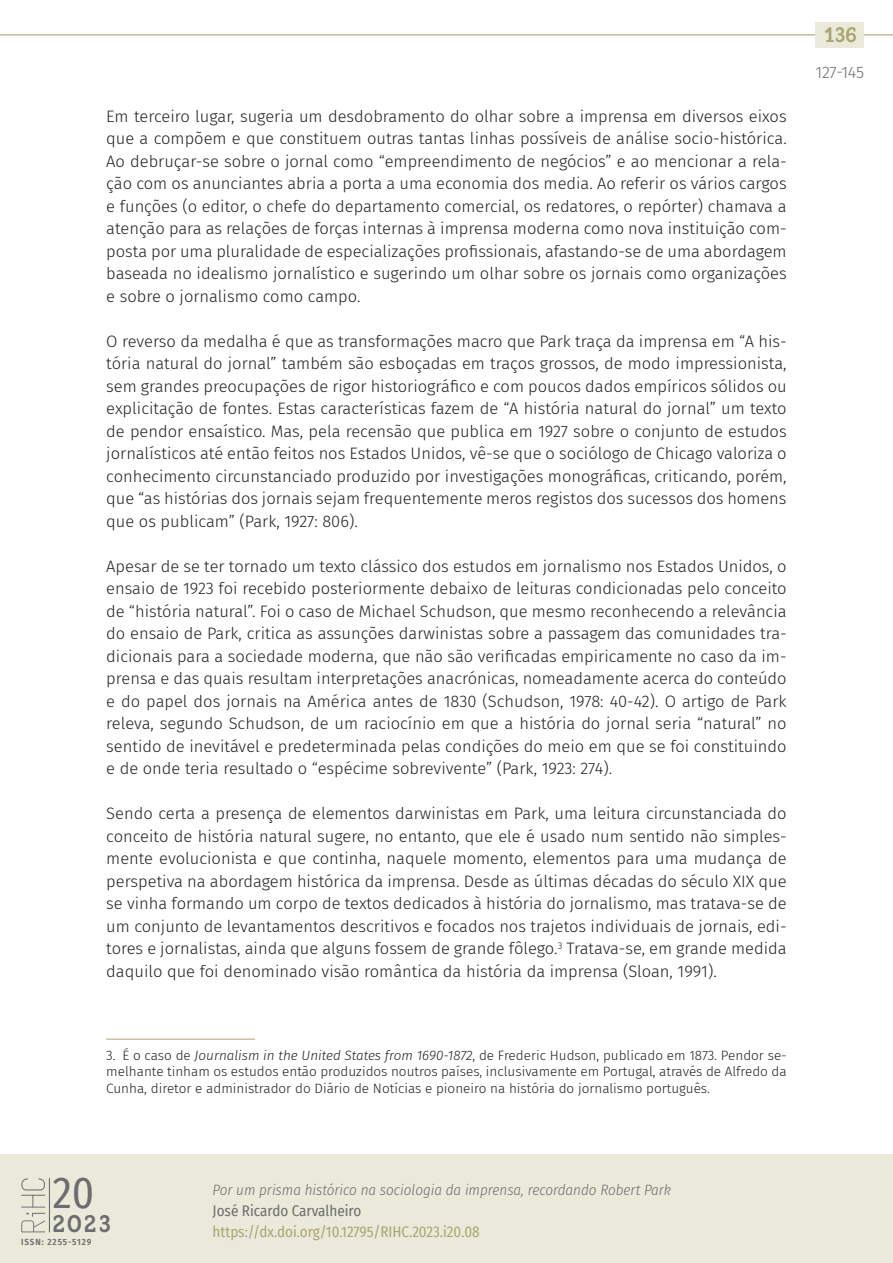
<style>
.page{position:relative;width:893px;height:1263px;background:#fff}
.page>*{position:absolute;margin:0;border:0;box-sizing:border-box;transform-origin:0 0}
.t1{font:43.2px "Fira Sans Condensed";color:#6c6d70}
.t2{font:600 24px "Gambero";color:#6c6d70}
.t3{font:600 21px "Gambero";color:#aaa671}
._00_bsc_PORT{font:300 16.5px/22.5px "Fira Sans";color:#231f20;text-align:justify}
.t4{font:300 16.5px "Fira Sans";letter-spacing:-.025em;color:#6c6d70}
.t5{font:italic 300 15px "Fira Sans Condensed";color:#6c6d70}
.t6{font:15px "Fira Sans Condensed";color:#aaa671}
.t7{font:15px "Fira Sans Condensed";color:#6c6d70}
.zzz_notas_PORT{font:300 13.5px/16.5px "Fira Sans";color:#231f20;text-align:justify}
.t8{font:600 9px "Fira Sans Condensed";letter-spacing:.1em;color:#6c6d70}
.s1{font-style:italic}
</style>
<div class="page">
<hr style="left:0;top:34px;width:893px;height:1px;background:#aea385">
<div style="left:816px;top:22px;width:48px;height:26px;background:#ebeada"></div>
<div style="left:0;top:1154px;width:893px;height:109px;background:#ebeada"></div>
<hr style="left:49px;top:1178px;width:1px;height:54px;background:#6c6d70">
<svg style="left:21px;top:1178px;width:24px;height:29px"></svg>
<svg style="left:21px;top:1213px;width:24px;height:19px"></svg>
<hr style="left:106px;top:1039px;width:149px;height:1px;background:#aaa671">
<p class="_00_bsc_PORT" style="left:106px;top:105px;width:682px">Em terceiro lugar, sugeria um desdobramento do olhar sobre a imprensa em diversos eixos que a compõem e que constituem outras tantas linhas possíveis de análise socio-histórica.<br>Ao debruçar-se sobre o jornal como “empreendimento de negócios” e ao mencionar a rela&shy;ção com os anunciantes abria a porta a uma economia dos media. Ao referir os vários cargos e funções (o editor, o chefe do departamento comercial, os redatores, o repórter) chamava a atenção para as relações de forças internas à imprensa moderna como nova instituição com&shy;posta por uma pluralidade de especializações profissionais, afastando-se de uma abordagem baseada no idealismo jornalístico e sugerindo um olhar sobre os jornais como organizações e sobre o jornalismo como campo.</p>
<p class="_00_bsc_PORT" style="left:106px;top:330px;width:682px">O reverso da medalha é que as transformações macro que Park traça da imprensa em “A his&shy;tória natural do jornal” também são esboçadas em traços grossos, de modo impressionista, sem grandes preocupações de rigor historiográfico e com poucos dados empíricos sólidos ou explicitação de fontes. Estas características fazem de “A história natural do jornal” um texto de pendor ensaístico. Mas, pela recensão que publica em 1927 sobre o conjunto de estudos jornalísticos até então feitos nos Estados Unidos, vê-se que o sociólogo de Chicago valoriza o conhecimento circunstanciado produzido por investigações monográficas, criticando, porém, que “as histórias dos jornais sejam frequentemente meros registos dos sucessos dos homens que os publicam” (Park, 1927: 806).</p>
<p class="_00_bsc_PORT" style="left:106px;top:555px;width:682px">Apesar de se ter tornado um texto clássico dos estudos em jornalismo nos Estados Unidos, o ensaio de 1923 foi recebido posteriormente debaixo de leituras condicionadas pelo conceito de “história natural”. Foi o caso de Michael Schudson, que mesmo reconhecendo a relevância do ensaio de Park, critica as assunções darwinistas sobre a passagem das comunidades tra&shy;dicionais para a sociedade moderna, que não são verificadas empiricamente no caso da im&shy;prensa e das quais resultam interpretações anacrónicas, nomeadamente acerca do conteúdo e do papel dos jornais na América antes de 1830 (Schudson, 1978: 40-42). O artigo de Park releva, segundo Schudson, de um raciocínio em que a história do jornal seria “natural” no sentido de inevitável e predeterminada pelas condições do meio em que se foi constituindo e de onde teria resultado o “espécime sobrevivente” (Park, 1923: 274).</p>
<p class="_00_bsc_PORT" style="left:106px;top:802px;width:682px">Sendo certa a presença de elementos darwinistas em Park, uma leitura circunstanciada do conceito de história natural sugere, no entanto, que ele é usado num sentido não simples&shy;mente evolucionista e que continha, naquele momento, elementos para uma mudança de perspetiva na abordagem histórica da imprensa. Desde as últimas décadas do século XIX que se vinha formando um corpo de textos dedicados à história do jornalismo, mas tratava-se de um conjunto de levantamentos descritivos e focados nos trajetos individuais de jornais, edi&shy;tores e jornalistas, ainda que alguns fossem de grande fôlego.<sup>3</sup> Tratava-se, em grande medida daquilo que foi denominado visão romântica da história da imprensa (Sloan, 1991).</p>
<p class="zzz_notas_PORT" style="left:106px;top:1047px;width:682px">3. É o caso de <span class="s1">Journalism in the United States from 1690-1872</span>, de Frederic Hudson, publicado em 1873. Pendor se&shy;melhante tinham os estudos então produzidos noutros países, inclusivamente em Portugal, através de Alfredo da Cunha, diretor e administrador do Diário de Notícias e pioneiro na história do jornalismo português.</p>
<p class="t3" style="left:825px;top:22px;width:33px">136</p>
<p class="t4" style="left:816px;top:60px;width:50px">127-145</p>
<h1 class="t1" style="left:53px;top:1160px;width:43px">20</h1>
<h2 class="t2" style="left:53px;top:1209px;width:60px">2023</h2>
<p class="t8" style="left:21px;top:1234px;width:71px">ISSN: 2255-5129</p>
<p class="t5" style="left:213px;top:1179px;width:460px">Por um prisma histórico na sociologia da imprensa, recordando Robert Park</p>
<p class="t7" style="left:213px;top:1199px;width:150px">José Ricardo Carvalheiro</p>
<p class="t6" style="left:213px;top:1220px;width:269px">https://dx.doi.org/10.12795/RIHC.2023.i20.08</p>
</div>
